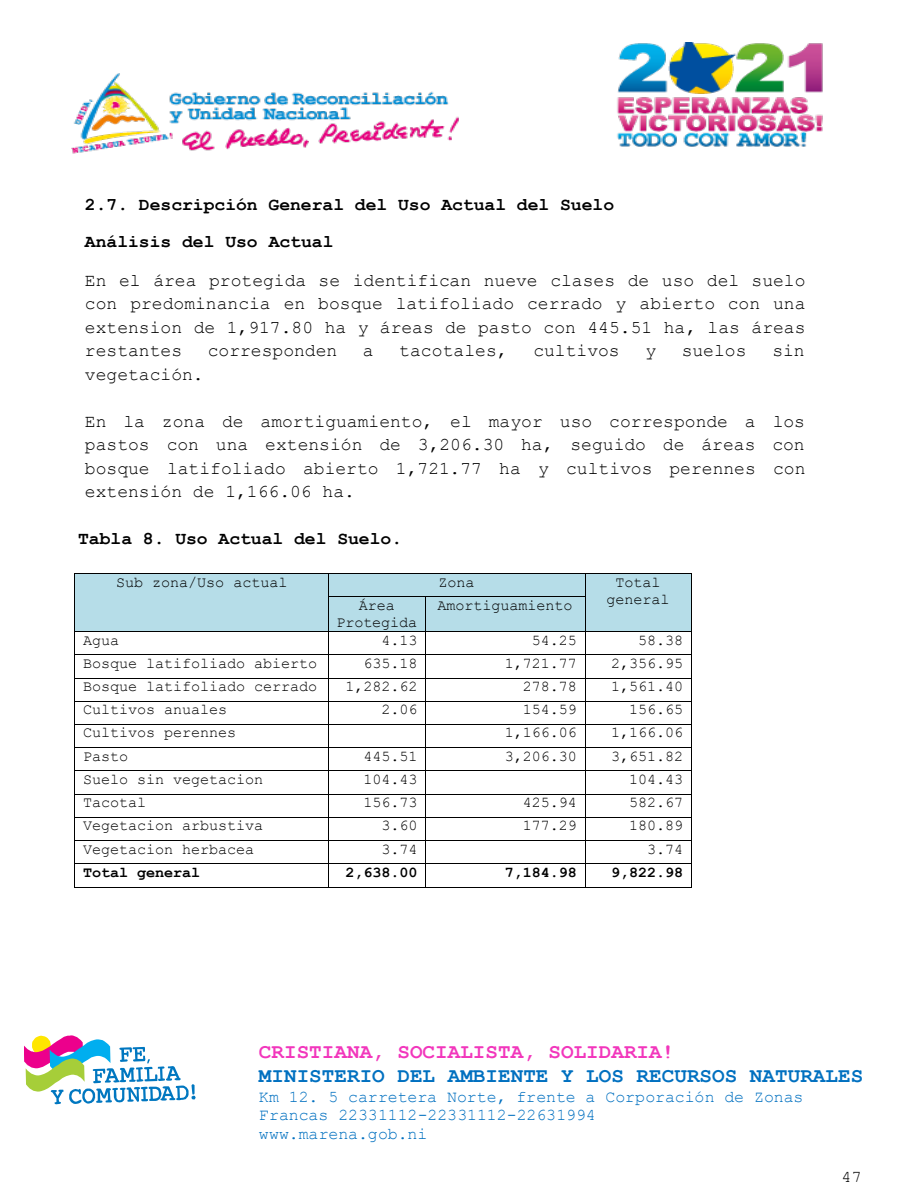
<style>
.page{position:relative;width:918px;height:1188px;background:#fff}
.page>*{position:absolute;margin:0;border:0;box-sizing:border-box;transform-origin:0 0}
.t1{font:700 20.85px "Courier New";letter-spacing:.005em;color:#0070c0}
.t2{font:700 20.85px "Courier New";letter-spacing:.005em;color:#f236bc}
.t3{font:18px/23.4px "Courier New";color:#000;text-align:justify}
.t4{font:700 18px/36.8px "Courier New";color:#000}
.t5{font:16.5px/18.8px "Courier New";letter-spacing:.01em;color:#0070c0}
.t6{font:16.5px "Courier New";color:#000}
.t7{font:15.15px/17px "Courier New";letter-spacing:-.005em;color:#000;text-align:center}
.t8{font:700 15.15px "Courier New";letter-spacing:-.005em;color:#000}
</style>
<div class="page">
<img style="left:71px;top:42px;width:752px;height:112px">
<svg style="left:24px;top:1035px;width:172px;height:69px"></svg>
<div style="left:75px;top:574px;width:253px;height:57px;background:#b6dde8"></div>
<div style="left:329px;top:574px;width:256px;height:22px;background:#b6dde8"></div>
<div style="left:586px;top:574px;width:105px;height:57px;background:#b6dde8"></div>
<hr style="left:75px;top:573px;width:253px;height:1px;background:#000">
<hr style="left:329px;top:573px;width:256px;height:1px;background:#000">
<hr style="left:586px;top:573px;width:105px;height:1px;background:#000">
<div style="left:329px;top:597px;width:96px;height:34px;background:#b6dde8"></div>
<div style="left:426px;top:597px;width:159px;height:34px;background:#b6dde8"></div>
<svg style="left:328px;top:573px;width:1px;height:24px"></svg>
<hr style="left:329px;top:596px;width:96px;height:1px;background:#000">
<hr style="left:426px;top:596px;width:159px;height:1px;background:#000">
<svg style="left:585px;top:573px;width:1px;height:24px"></svg>
<svg style="left:691px;top:573px;width:1px;height:24px"></svg>
<hr style="left:75px;top:597px;width:1px;height:34px;background:#000">
<hr style="left:328px;top:597px;width:1px;height:34px;background:#000">
<hr style="left:425px;top:597px;width:1px;height:34px;background:#000">
<hr style="left:585px;top:597px;width:1px;height:34px;background:#000">
<hr style="left:691px;top:597px;width:1px;height:34px;background:#000">
<hr style="left:75px;top:631px;width:253px;height:1px;background:#000">
<hr style="left:329px;top:631px;width:96px;height:1px;background:#000">
<hr style="left:426px;top:631px;width:159px;height:1px;background:#000">
<hr style="left:586px;top:631px;width:105px;height:1px;background:#000">
<hr style="left:75px;top:654px;width:253px;height:1px;background:#000">
<hr style="left:329px;top:654px;width:96px;height:1px;background:#000">
<hr style="left:426px;top:654px;width:159px;height:1px;background:#000">
<hr style="left:586px;top:654px;width:105px;height:1px;background:#000">
<hr style="left:75px;top:678px;width:253px;height:1px;background:#000">
<hr style="left:329px;top:678px;width:96px;height:1px;background:#000">
<hr style="left:426px;top:678px;width:159px;height:1px;background:#000">
<hr style="left:586px;top:678px;width:105px;height:1px;background:#000">
<hr style="left:75px;top:701px;width:253px;height:1px;background:#000">
<hr style="left:329px;top:701px;width:96px;height:1px;background:#000">
<hr style="left:426px;top:701px;width:159px;height:1px;background:#000">
<hr style="left:586px;top:701px;width:105px;height:1px;background:#000">
<hr style="left:75px;top:724px;width:253px;height:1px;background:#000">
<hr style="left:329px;top:724px;width:96px;height:1px;background:#000">
<hr style="left:426px;top:724px;width:159px;height:1px;background:#000">
<hr style="left:586px;top:724px;width:105px;height:1px;background:#000">
<hr style="left:75px;top:748px;width:253px;height:1px;background:#000">
<hr style="left:329px;top:748px;width:96px;height:1px;background:#000">
<hr style="left:426px;top:748px;width:159px;height:1px;background:#000">
<hr style="left:586px;top:748px;width:105px;height:1px;background:#000">
<hr style="left:75px;top:771px;width:253px;height:1px;background:#000">
<hr style="left:329px;top:771px;width:96px;height:1px;background:#000">
<hr style="left:426px;top:771px;width:159px;height:1px;background:#000">
<hr style="left:586px;top:771px;width:105px;height:1px;background:#000">
<hr style="left:75px;top:794px;width:253px;height:1px;background:#000">
<hr style="left:329px;top:794px;width:96px;height:1px;background:#000">
<hr style="left:426px;top:794px;width:159px;height:1px;background:#000">
<hr style="left:586px;top:794px;width:105px;height:1px;background:#000">
<hr style="left:75px;top:817px;width:253px;height:1px;background:#000">
<hr style="left:329px;top:817px;width:96px;height:1px;background:#000">
<hr style="left:426px;top:817px;width:159px;height:1px;background:#000">
<hr style="left:586px;top:817px;width:105px;height:1px;background:#000">
<hr style="left:75px;top:840px;width:253px;height:1px;background:#000">
<hr style="left:329px;top:840px;width:96px;height:1px;background:#000">
<hr style="left:426px;top:840px;width:159px;height:1px;background:#000">
<hr style="left:586px;top:840px;width:105px;height:1px;background:#000">
<hr style="left:75px;top:864px;width:253px;height:1px;background:#000">
<hr style="left:329px;top:864px;width:96px;height:1px;background:#000">
<hr style="left:426px;top:864px;width:159px;height:1px;background:#000">
<hr style="left:586px;top:864px;width:105px;height:1px;background:#000">
<hr style="left:75px;top:887px;width:253px;height:1px;background:#000">
<svg style="left:328px;top:631px;width:1px;height:257px"></svg>
<hr style="left:329px;top:887px;width:96px;height:1px;background:#000">
<svg style="left:425px;top:631px;width:1px;height:257px"></svg>
<hr style="left:426px;top:887px;width:159px;height:1px;background:#000">
<svg style="left:585px;top:631px;width:1px;height:257px"></svg>
<hr style="left:586px;top:887px;width:105px;height:1px;background:#000">
<svg style="left:691px;top:631px;width:1px;height:257px"></svg>
<p class="t4" style="left:85px;top:185px;width:531px">2.7. Descripción General del Uso Actual del Suelo<br>Análisis del Uso Actual</p>
<p class="t3" style="left:85px;top:268px;width:722px">En el área protegida se identifican nueve clases de uso del suelo con predominancia en bosque latifoliado cerrado y abierto con una extension de 1,917.80 ha y áreas de pasto con 445.51 ha, las áreas restantes</p>
<p class="t3" style="left:208px;top:338px;width:131px">corresponden</p>
<p class="t3" style="left:363px;top:338px;width:12px">a</p>
<p class="t3" style="left:399px;top:338px;width:110px">tacotales,</p>
<p class="t3" style="left:533px;top:338px;width:88px">cultivos</p>
<p class="t3" style="left:645px;top:338px;width:12px">y</p>
<p class="t3" style="left:682px;top:338px;width:66px">suelos</p>
<p class="t3" style="left:772px;top:338px;width:34px">sin</p>
<p class="t3" style="left:85px;top:362px;width:120px">vegetación.</p>
<p class="t3" style="left:85px;top:409px;width:722px">En la zona de amortiguamiento, el mayor uso corresponde a los pastos con una extensión de 3,206.30 ha, seguido de áreas con bosque latifoliado abierto 1,721.77 ha y cultivos perennes con extensión de 1,166.06 ha.</p>
<p class="t4" style="left:78px;top:519px;width:326px">Tabla 8. Uso Actual del Suelo.</p>
<p class="t7" style="left:116px;top:573px;width:173px">Sub zona/Uso actual</p>
<p class="t7" style="left:439px;top:573px;width:38px">Zona</p>
<p class="t7" style="left:606px;top:573px;width:65px">Total general</p>
<p class="t7" style="left:336px;top:596px;width:83px">Área<br>Protegida</p>
<p class="t7" style="left:438px;top:596px;width:137px">Amortiguamiento</p>
<p class="t7" style="left:83px;top:631px;width:38px">Agua</p>
<p class="t7" style="left:381px;top:631px;width:38px">4.13</p>
<p class="t7" style="left:532px;top:631px;width:47px">54.25</p>
<p class="t7" style="left:638px;top:631px;width:47px">58.38</p>
<p class="t7" style="left:83px;top:654px;width:235px">Bosque latifoliado abierto</p>
<p class="t7" style="left:363px;top:654px;width:56px">635.18</p>
<p class="t7" style="left:505px;top:654px;width:74px">1,721.77</p>
<p class="t7" style="left:611px;top:654px;width:74px">2,356.95</p>
<p class="t7" style="left:83px;top:677px;width:235px">Bosque latifoliado cerrado</p>
<p class="t7" style="left:345px;top:677px;width:74px">1,282.62</p>
<p class="t7" style="left:523px;top:677px;width:56px">278.78</p>
<p class="t7" style="left:611px;top:677px;width:74px">1,561.40</p>
<p class="t7" style="left:83px;top:700px;width:146px">Cultivos anuales</p>
<p class="t7" style="left:381px;top:700px;width:38px">2.06</p>
<p class="t7" style="left:523px;top:700px;width:56px">154.59</p>
<p class="t7" style="left:629px;top:700px;width:56px">156.65</p>
<p class="t7" style="left:83px;top:724px;width:155px">Cultivos perennes</p>
<p class="t7" style="left:505px;top:724px;width:74px">1,166.06</p>
<p class="t7" style="left:611px;top:724px;width:74px">1,166.06</p>
<p class="t7" style="left:83px;top:747px;width:47px">Pasto</p>
<p class="t7" style="left:363px;top:747px;width:56px">445.51</p>
<p class="t7" style="left:505px;top:747px;width:74px">3,206.30</p>
<p class="t7" style="left:611px;top:747px;width:74px">3,651.82</p>
<p class="t7" style="left:83px;top:770px;width:182px">Suelo sin vegetacion</p>
<p class="t7" style="left:363px;top:770px;width:56px">104.43</p>
<p class="t7" style="left:629px;top:770px;width:56px">104.43</p>
<p class="t7" style="left:83px;top:794px;width:65px">Tacotal</p>
<p class="t7" style="left:363px;top:794px;width:56px">156.73</p>
<p class="t7" style="left:523px;top:794px;width:56px">425.94</p>
<p class="t7" style="left:629px;top:794px;width:56px">582.67</p>
<p class="t7" style="left:83px;top:817px;width:182px">Vegetacion arbustiva</p>
<p class="t7" style="left:381px;top:817px;width:38px">3.60</p>
<p class="t7" style="left:523px;top:817px;width:56px">177.29</p>
<p class="t7" style="left:629px;top:817px;width:56px">180.89</p>
<p class="t7" style="left:83px;top:840px;width:173px">Vegetacion herbacea</p>
<p class="t7" style="left:381px;top:840px;width:38px">3.74</p>
<p class="t7" style="left:647px;top:840px;width:38px">3.74</p>
<p class="t8" style="left:83px;top:863px;width:119px">Total general</p>
<p class="t8" style="left:345px;top:863px;width:74px">2,638.00</p>
<p class="t8" style="left:505px;top:863px;width:74px">7,184.98</p>
<p class="t8" style="left:611px;top:863px;width:74px">9,822.98</p>
<p class="t2" style="left:259px;top:1039px;width:417px">CRISTIANA, SOCIALISTA, SOLIDARIA!</p>
<p class="t1" style="left:259px;top:1062px;width:606px">MINISTERIO DEL AMBIENTE Y LOS RECURSOS NATURALES</p>
<p class="t5" style="left:259px;top:1086px;width:546px">Km 12. 5 carretera Norte, frente a Corporación de Zonas<br>Francas 22331112-22331112-22631994<br>www.marena.gob.ni</p>
<p class="t6" style="left:842px;top:1167px;width:22px">47</p>
</div>
